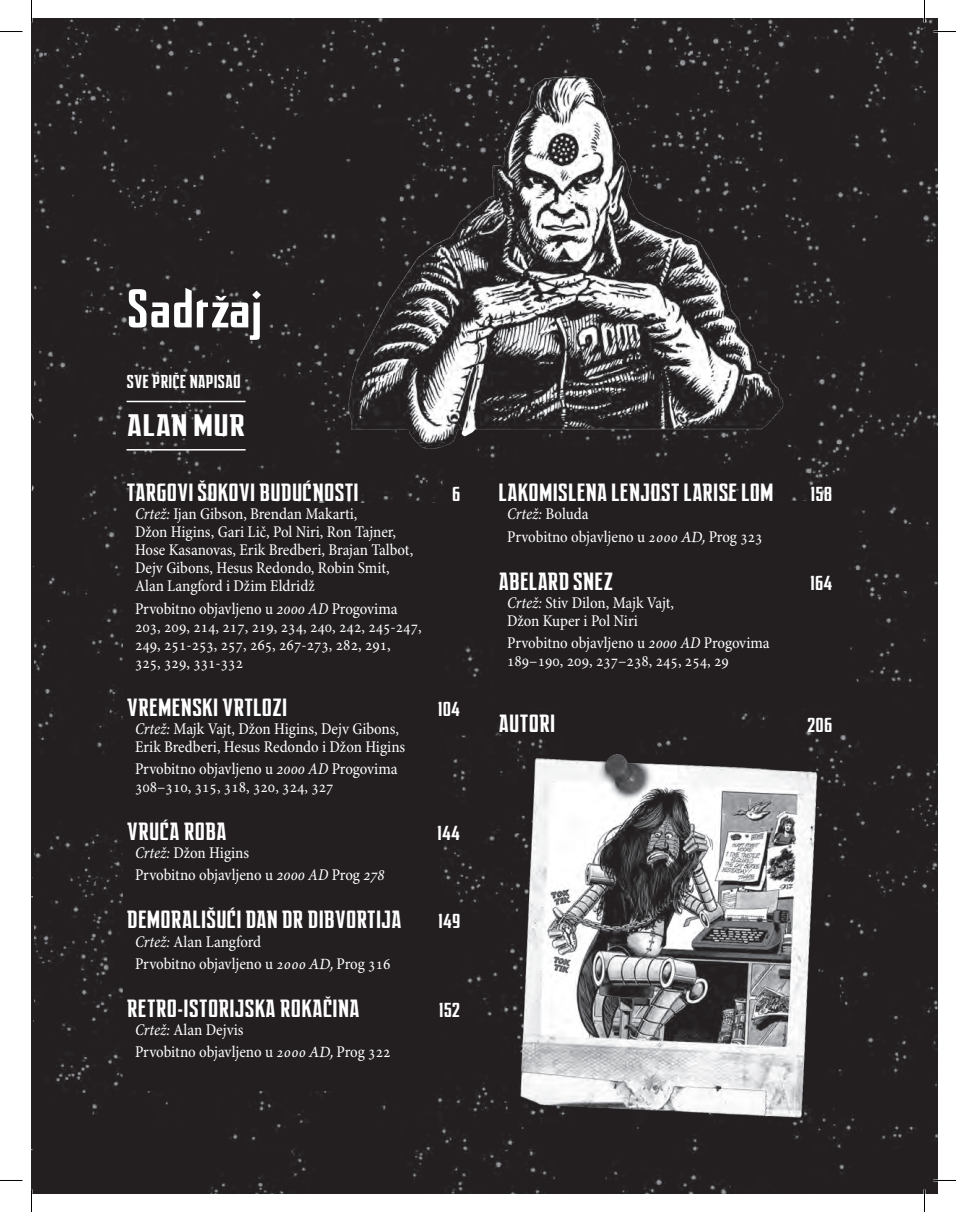
<style>
.page{position:relative;width:956px;height:1212px;background:#fff}
.page>*{position:absolute;margin:0;border:0;box-sizing:border-box;transform-origin:0 0}
.ime_epizode_za_sadrz{font:52.5px "DT After Disaster";color:#fff}
.scenaristi_za_sadrza{font:30px "DT After Disaster";letter-spacing:-.005em;color:#fff;scale:1.2 1}
.ime_epizode_za_sadrz-2{font:24px "DT After Disaster";color:#fff}
.ime_epizode_za_sadrz-3{font:19.5px "DT After Disaster";letter-spacing:.01em;color:#fff}
.ime_epizode_za_sadrz-4{font:18px "DT After Disaster";color:#fff}
.sadzrzadj{font:condensed 16.5px/18px "Minion Pro";color:#fff}
.sadzrzadj-2{font:italic condensed 16.5px "Minion Pro";letter-spacing:-.005em;color:#fff}
.s1{font-style:italic}
.s2{font-family:"DT Arno Pro";font-style:italic;font-stretch:normal}
.s3{font-style:normal}
</style>
<div class="page">
<div style="left:32px;top:19px;width:905px;height:1173px;background:#231f20"></div>
<div style="left:123px;top:503px;width:317px;height:587px;background:#231f20"></div>
<div style="left:495px;top:501px;width:354px;height:207px;background:#231f20"></div>
<img style="left:343px;top:74px;width:453px;height:378px">
<img style="left:495px;top:745px;width:335px;height:383px">
<hr style="left:127px;top:400px;width:119px;height:2px;background:#fff">
<hr style="left:127px;top:449px;width:119px;height:1px;background:#fff">
<hr style="left:923px;top:0;width:2px;height:22px;background:#fff">
<hr style="left:923px;top:1189px;width:2px;height:22px;background:#fff">
<svg style="left:0;top:31px;width:22px;height:1px"></svg>
<svg style="left:933px;top:31px;width:23px;height:1px"></svg>
<svg style="left:31px;top:0;width:1px;height:22px"></svg>
<svg style="left:31px;top:1189px;width:1px;height:22px"></svg>
<svg style="left:924px;top:0;width:1px;height:22px"></svg>
<svg style="left:924px;top:1189px;width:1px;height:22px"></svg>
<p class="ime_epizode_za_sadrz" style="left:127px;top:281px;width:137px">Sadržaj</p>
<p class="ime_epizode_za_sadrz-4" style="left:127px;top:372px;width:116px">SVE PRIČE NAPISAO</p>
<p class="scenaristi_za_sadrza" style="left:127px;top:409px;width:101px">ALAN MUR</p>
<p class="ime_epizode_za_sadrz-2" style="left:127px;top:480px;width:234px">TARGOVI ŠOKOVI BUDUĆNOSTI</p>
<p class="ime_epizode_za_sadrz-3" style="left:452px;top:484px;width:10px">6</p>
<p class="sadzrzadj" style="left:135px;top:505px;width:280px"><span class="s1">Crtež:</span> Ijan Gibson, Brendan Makarti,<br>Džon Higins, Gari Lič, Pol Niri, Ron Tajner, Hose Kasanovas, Erik Bredberi, Brajan Talbot, Dejv Gibons, Hesus Redondo, Robin Smit, Alan Langford i Džim Eldridž</p>
<p class="sadzrzadj" style="left:135px;top:600px;width:288px">Prvobitno objavljeno u <span class="s1">2000 AD</span> Progovima 203, 209, 214, 217, 219, 234, 240, 242, 245-247, 249, 251-253, 257, 265, 267-273, 282, 291,<br>325, 329, 331-332</p>
<p class="ime_epizode_za_sadrz-2" style="left:127px;top:694px;width:162px">VREMENSKI VRTLOZI</p>
<p class="ime_epizode_za_sadrz-3" style="left:438px;top:698px;width:24px">104</p>
<p class="sadzrzadj" style="left:135px;top:720px;width:272px"><span class="s1">Crtež:</span> Majk Vajt, Džon Higins, Dejv Gibons,<br>Erik Bredberi, Hesus Redondo i Džon Higins</p>
<p class="sadzrzadj" style="left:135px;top:760px;width:264px">Prvobitno objavljeno u <span class="s1">2000 AD</span> Progovima<br>308–310, 315, 318, 320, 324, 327</p>
<p class="ime_epizode_za_sadrz-2" style="left:127px;top:818px;width:102px">VRUĆA ROBA</p>
<p class="ime_epizode_za_sadrz-3" style="left:437px;top:822px;width:25px">144</p>
<p class="sadzrzadj" style="left:135px;top:844px;width:116px"><span class="s1">Crtež:</span> Džon Higins</p>
<p class="sadzrzadj" style="left:135px;top:866px;width:251px">Prvobitno objavljeno u <span class="s1">2000 AD</span> Prog <span class="s1">278</span></p>
<p class="ime_epizode_za_sadrz-2" style="left:127px;top:907px;width:277px">DEMORALIŠUĆI DAN DR DIBVORTIJA</p>
<p class="ime_epizode_za_sadrz-3" style="left:438px;top:911px;width:24px">149</p>
<p class="sadzrzadj" style="left:135px;top:932px;width:128px"><span class="s1">Crtež:</span> Alan Langford</p>
<p class="sadzrzadj" style="left:135px;top:954px;width:257px">Prvobitno objavljeno u <span class="s2">2000 AD,</span> Prog 316</p>
<p class="ime_epizode_za_sadrz-2" style="left:127px;top:995px;width:235px">RETRO-ISTORIJSKA ROKAČINA</p>
<p class="ime_epizode_za_sadrz-3" style="left:439px;top:999px;width:23px">152</p>
<p class="sadzrzadj" style="left:135px;top:1020px;width:110px"><span class="s1">Crtež:</span> Alan Dejvis</p>
<p class="sadzrzadj" style="left:135px;top:1043px;width:257px">Prvobitno objavljeno u <span class="s2">2000 AD,</span> Prog 322</p>
<p class="ime_epizode_za_sadrz-2" style="left:499px;top:480px;width:277px">LAKOMISLENA LENJOST LARISE LOM</p>
<p class="ime_epizode_za_sadrz-3" style="left:810px;top:484px;width:23px">158</p>
<p class="sadzrzadj-2" style="left:507px;top:504px;width:83px">Crtež: <span class="s3">Boluda</span></p>
<p class="sadzrzadj" style="left:507px;top:528px;width:257px">Prvobitno objavljeno u <span class="s2">2000 AD,</span> Prog 323</p>
<p class="ime_epizode_za_sadrz-2" style="left:499px;top:568px;width:116px">ABELARD SNEZ</p>
<p class="ime_epizode_za_sadrz-3" style="left:810px;top:572px;width:24px">164</p>
<p class="sadzrzadj" style="left:507px;top:594px;width:169px"><span class="s1">Crtež:</span> Stiv Dilon, Majk Vajt,<br>Džon Kuper i Pol Niri</p>
<p class="sadzrzadj" style="left:507px;top:634px;width:264px">Prvobitno objavljeno u <span class="s1">2000 AD</span> Progovima<br>189–190, 209, 237–238, 245, 254, 29</p>
<p class="ime_epizode_za_sadrz-2" style="left:499px;top:710px;width:58px">AUTORI</p>
<p class="ime_epizode_za_sadrz-3" style="left:807px;top:714px;width:27px">206</p>
</div>
